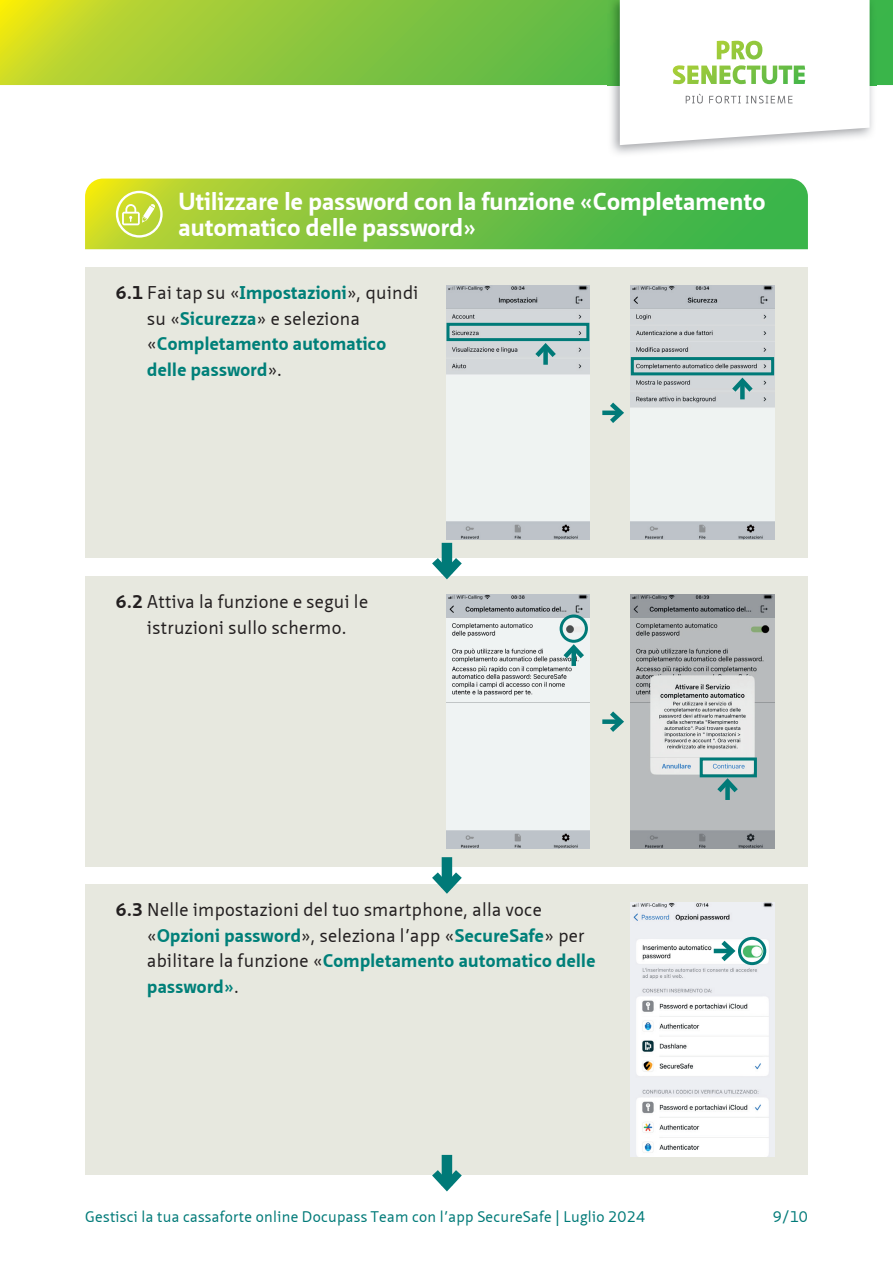
<style>
.page{position:relative;width:893px;height:1263px;background:#fff}
.page>*{position:absolute;margin:0;border:0;box-sizing:border-box;transform-origin:0 0}
.t1{font:700 24px/25.5px "Neue Sans Pro";letter-spacing:.01em;color:#fff}
.t2{font:18px/25.5px "Neue Sans Pro";letter-spacing:.02em;color:#231f20;text-align:center}
.t3{font:700 18px/25.5px "Neue Sans Pro";letter-spacing:.02em;color:#008079}
.t4{font:15px "Neue Sans Pro";letter-spacing:.02em;color:#007a78}
.s1{color:#231f20}
.s2{font-weight:400;color:#231f20}
.s3{font-weight:700}
.s4{font-weight:700;color:#008079}
</style>
<div class="page">
<svg style="left:0;top:0;width:893px;height:85px;background:#8fc83a"></svg>
<img style="left:607px;top:0;width:269px;height:154px">
<svg style="left:620px;top:0;width:250px;height:145px"></svg>
<div style="left:85px;top:267px;width:723px;height:291px;background:#e7e8df"></div>
<div style="left:85px;top:576px;width:723px;height:291px;background:#e7e8df"></div>
<div style="left:85px;top:884px;width:723px;height:291px;background:#e7e8df"></div>
<div style="left:442px;top:543px;width:10px;height:31px;background:#007a78"></div>
<svg style="left:432px;top:550px;width:30px;height:30px"></svg>
<div style="left:442px;top:857px;width:10px;height:31px;background:#007a78"></div>
<svg style="left:432px;top:864px;width:30px;height:30px"></svg>
<div style="left:442px;top:1155px;width:10px;height:31px;background:#007a78"></div>
<svg style="left:432px;top:1162px;width:30px;height:30px"></svg>
<img style="left:631px;top:902px;width:143px;height:254px">
<svg style="left:85px;top:179px;width:723px;height:70px;background:#75c140"></svg>
<div style="left:738px;top:937px;width:28px;height:28px;border:3px solid #007a78;border-radius:50%"></div>
<hr style="left:714px;top:949px;width:18px;height:4px;background:#007a78">
<svg style="left:717px;top:936px;width:22px;height:30px"></svg>
<svg style="left:116px;top:191px;width:47px;height:47px"></svg>
<img style="left:631px;top:285px;width:143px;height:254px">
<img style="left:631px;top:594px;width:143px;height:254px">
<img style="left:446px;top:285px;width:144px;height:254px">
<img style="left:446px;top:594px;width:144px;height:254px">
<div style="left:446px;top:323px;width:143px;height:18px;border:3px solid #007a78"></div>
<div style="left:631px;top:357px;width:143px;height:18px;border:3px solid #007a78"></div>
<div style="left:700px;top:757px;width:57px;height:20px;border:3px solid #007a78"></div>
<div style="left:543px;top:346px;width:5px;height:19px;background:#007a78"></div>
<svg style="left:531px;top:340px;width:30px;height:22px"></svg>
<div style="left:571px;top:647px;width:5px;height:19px;background:#007a78"></div>
<svg style="left:559px;top:641px;width:30px;height:22px"></svg>
<div style="left:740px;top:381px;width:5px;height:18px;background:#007a78"></div>
<svg style="left:727px;top:374px;width:30px;height:22px"></svg>
<div style="left:725px;top:781px;width:5px;height:19px;background:#007a78"></div>
<svg style="left:713px;top:775px;width:29px;height:22px"></svg>
<svg style="left:602px;top:411px;width:3px;height:4px"></svg>
<svg style="left:605px;top:402px;width:19px;height:21px"></svg>
<div style="left:602px;top:719px;width:19px;height:5px;background:#007a78"></div>
<svg style="left:605px;top:711px;width:19px;height:21px"></svg>
<div style="left:560px;top:614px;width:28px;height:29px;border:3px solid #007a78;border-radius:50%"></div>
<h1 class="t1" style="left:178px;top:189px;width:588px">Utilizzare le password con la funzione «Completamento automatico delle password»</h1>
<p class="t3" style="left:147px;top:280px;width:273px;text-indent:-31px"><span class="s1">6.1</span> <span class="s2">Fai tap su «</span>Impostazioni<span class="s2">», quindi su «</span>Sicurezza<span class="s2">» e seleziona «</span>Completamento automatico delle password<span class="s2">».</span></p>
<p class="t2" style="left:116px;top:589px;width:254px"><span class="s3">6.2</span> Attiva la funzione e segui le istruzioni sullo schermo.</p>
<p class="t2" style="left:147px;top:897px;width:450px;text-align:left;text-indent:-31px"><span class="s3">6.3</span> Nelle impostazioni del tuo smartphone, alla voce «<span class="s4">Opzioni password</span>», seleziona l’app «<span class="s4">SecureSafe</span>» per abilitare la funzione «<span class="s4">Completamento automatico delle password»</span>.</p>
<p class="t4" style="left:85px;top:1207px;width:562px">Gestisci la tua cassaforte online Docupass Team con l’app SecureSafe | Luglio 2024</p>
<p class="t4" style="left:773px;top:1207px;width:37px">9/10</p>
</div>
